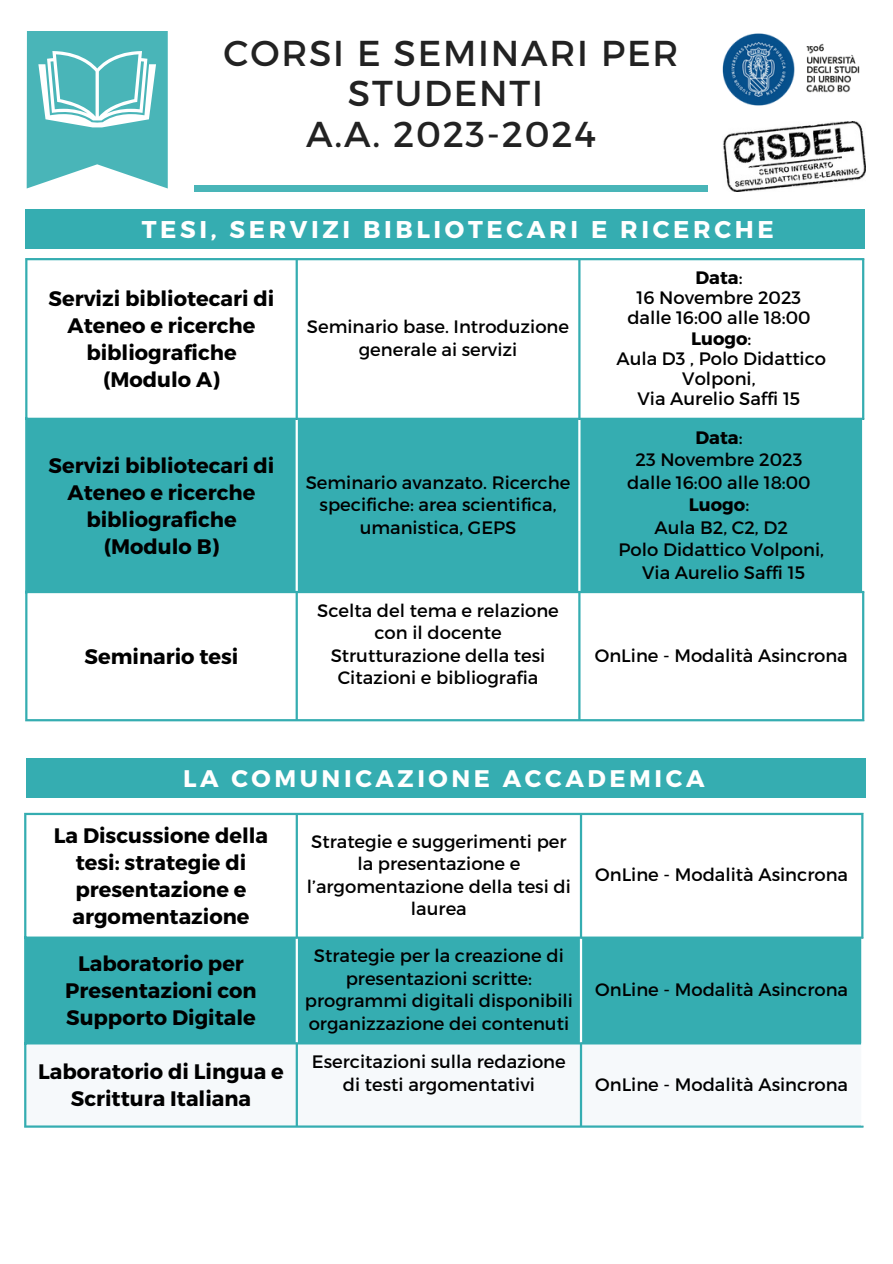
<style>
.page{position:relative;width:893px;height:1264px;background:#fff}
.page>*{position:absolute;margin:0;border:0;box-sizing:border-box;transform-origin:0 0}
.t1{font:36px/40.5px "Montserrat";letter-spacing:.05em;color:#222;text-align:center}
.t2{font:700 24.15px "Montserrat";letter-spacing:.15em;color:#fff}
.t3{font:700 24px "Montserrat";letter-spacing:.15em;color:#fff}
.t4{font:700 21px/27px "Montserrat";color:#000;text-align:center}
.t5{font:18px/22.5px "Montserrat";color:#000;text-align:center}
.t6{font:700 18px "Montserrat";color:#000}
.s1{font-weight:400}
</style>
<div class="page">
<div style="left:25px;top:209px;width:839px;height:40px;background:#35adb1"></div>
<img style="left:722px;top:33px;width:138px;height:73px">
<img style="left:723px;top:122px;width:142px;height:69px">
<div style="left:194px;top:186px;width:513px;height:5px;background:#49b5b8"></div>
<div style="left:27px;top:420px;width:835px;height:171px;background:#35adb1"></div>
<hr style="left:25px;top:260px;width:2px;height:459px;background:#35adb1">
<hr style="left:295px;top:260px;width:3px;height:158px;background:#35adb1">
<hr style="left:295px;top:593px;width:3px;height:126px;background:#35adb1">
<hr style="left:578px;top:260px;width:2px;height:158px;background:#35adb1">
<hr style="left:578px;top:593px;width:2px;height:126px;background:#35adb1">
<hr style="left:862px;top:260px;width:2px;height:158px;background:#35adb1">
<hr style="left:862px;top:593px;width:2px;height:126px;background:#35adb1">
<hr style="left:25px;top:258px;width:839px;height:2px;background:#35adb1">
<hr style="left:25px;top:418px;width:839px;height:2px;background:#35adb1">
<hr style="left:25px;top:591px;width:839px;height:2px;background:#35adb1">
<hr style="left:25px;top:719px;width:839px;height:2px;background:#35adb1">
<hr style="left:295px;top:420px;width:3px;height:171px;background:#fff">
<hr style="left:578px;top:420px;width:2px;height:171px;background:#fff">
<svg style="left:27px;top:31px;width:141px;height:157px"></svg>
<div style="left:27px;top:758px;width:838px;height:40px;background:#35adb1"></div>
<div style="left:26px;top:938px;width:835px;height:104px;background:#35adb1"></div>
<div style="left:26px;top:1044px;width:835px;height:81px;background:#f6f9fb"></div>
<hr style="left:24px;top:815px;width:2px;height:310px;background:#35adb1">
<hr style="left:296px;top:815px;width:2px;height:121px;background:#35adb1">
<hr style="left:296px;top:1044px;width:2px;height:81px;background:#35adb1">
<hr style="left:580px;top:815px;width:2px;height:121px;background:#35adb1">
<hr style="left:580px;top:1044px;width:2px;height:81px;background:#35adb1">
<hr style="left:861px;top:815px;width:2px;height:121px;background:#35adb1">
<hr style="left:24px;top:812px;width:839px;height:3px;background:#35adb1">
<hr style="left:24px;top:936px;width:839px;height:2px;background:#35adb1">
<hr style="left:24px;top:1042px;width:837px;height:2px;background:#35adb1">
<hr style="left:24px;top:1125px;width:839px;height:2px;background:#35adb1">
<hr style="left:296px;top:938px;width:2px;height:104px;background:#fff">
<hr style="left:580px;top:938px;width:2px;height:104px;background:#fff">
<p class="t1" style="left:223px;top:31px;width:456px">CORSI E SEMINARI PER<br>STUDENTI</p>
<p class="t1" style="left:306px;top:112px;width:291px">A.A. 2023-2024</p>
<p class="t2" style="left:142px;top:213px;width:633px">TESI, SERVIZI BIBLIOTECARI E RICERCHE</p>
<p class="t4" style="left:49px;top:284px;width:227px">Servizi bibliotecari di<br>Ateneo e ricerche bibliografiche</p>
<p class="t4" style="left:103px;top:365px;width:118px">(Modulo A)</p>
<p class="t4" style="left:49px;top:451px;width:227px">Servizi bibliotecari di<br>Ateneo e ricerche bibliografiche</p>
<p class="t4" style="left:104px;top:531px;width:117px">(Modulo B)</p>
<p class="t4" style="left:85px;top:642px;width:155px">Seminario tesi</p>
<p class="t5" style="left:307px;top:315px;width:264px">Seminario base. Introduzione generale ai servizi</p>
<p class="t5" style="left:305px;top:470px;width:266px">Seminario avanzato. Ricerche specifiche: area scientifica, umanistica, GEPS</p>
<p class="t5" style="left:317px;top:598px;width:243px">Scelta del tema e relazione con il docente</p>
<p class="t5" style="left:330px;top:643px;width:216px">Strutturazione della tesi</p>
<p class="t5" style="left:338px;top:665px;width:202px">Citazioni e bibliografia</p>
<p class="t6" style="left:695px;top:266px;width:48px">Data<span class="s1">:</span></p>
<p class="t5" style="left:636px;top:285px;width:166px">16 Novembre 2023</p>
<p class="t5" style="left:627px;top:306px;width:185px">dalle 16:00 alle 18:00</p>
<p class="t6" style="left:691px;top:326px;width:62px">Luogo<span class="s1">:</span></p>
<p class="t5" style="left:616px;top:347px;width:211px;line-height:20.2px">Aula D3 , Polo Didattico<br>Volponi,</p>
<p class="t5" style="left:637px;top:387px;width:164px">Via Aurelio Saffi 15</p>
<p class="t6" style="left:695px;top:425px;width:49px">Data<span class="s1">:</span></p>
<p class="t5" style="left:635px;top:447px;width:168px">23 Novembre 2023</p>
<p class="t5" style="left:627px;top:470px;width:185px">dalle 16:00 alle 18:00</p>
<p class="t6" style="left:688px;top:493px;width:62px">Luogo<span class="s1">:</span></p>
<p class="t5" style="left:654px;top:515px;width:135px">Aula B2, C2, D2</p>
<p class="t5" style="left:618px;top:537px;width:207px">Polo Didattico Volponi,</p>
<p class="t5" style="left:642px;top:560px;width:164px">Via Aurelio Saffi 15</p>
<p class="t5" style="left:594px;top:643px;width:254px">OnLine - Modalità Asincrona</p>
<p class="t3" style="left:183px;top:762px;width:523px">LA COMUNICAZIONE ACCADEMICA</p>
<p class="t4" style="left:54px;top:821px;width:216px">La Discussione della tesi: strategie di presentazione e argomentazione</p>
<p class="t5" style="left:307px;top:829px;width:265px">Strategie e suggerimenti per la presentazione e l’argomentazione della tesi di laurea</p>
<p class="t4" style="left:65px;top:949px;width:193px">Laboratorio per<br>Presentazioni con<br>Supporto Digitale</p>
<p class="t5" style="left:314px;top:943px;width:251px">Strategie per la creazione di presentazioni scritte:</p>
<p class="t5" style="left:305px;top:988px;width:269px">programmi digitali disponibili</p>
<p class="t5" style="left:308px;top:1011px;width:262px">organizzazione dei contenuti</p>
<p class="t4" style="left:38px;top:1057px;width:247px">Laboratorio di Lingua e<br>Scrittura Italiana</p>
<p class="t5" style="left:312px;top:1049px;width:255px">Esercitazioni sulla redazione di testi argomentativi</p>
<p class="t5" style="left:595px;top:862px;width:254px">OnLine - Modalità Asincrona</p>
<p class="t5" style="left:595px;top:977px;width:254px">OnLine - Modalità Asincrona</p>
<p class="t5" style="left:595px;top:1072px;width:254px">OnLine - Modalità Asincrona</p>
</div>
